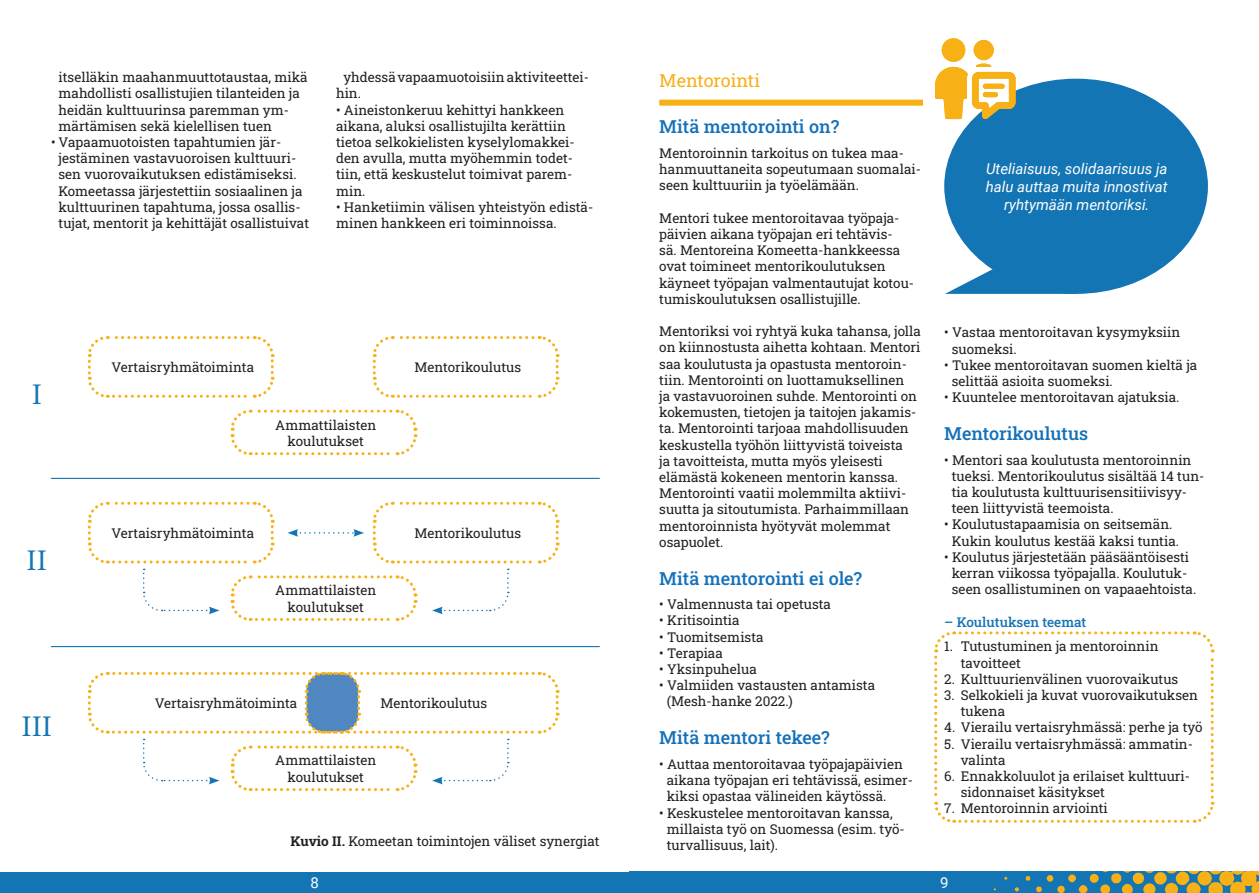
<style>
.page{position:relative;width:1259px;height:893px;background:#fff}
.page>*{position:absolute;margin:0;border:0;box-sizing:border-box;transform-origin:0 0}
.t1{font:30px "Minion Pro";color:#1375b4}
.otsikko{font:500 18px "Roboto Slab";color:#1471b9}
.yläotsikko{font:18px "Roboto Slab";color:#f7b015}
.leipäteksti{font:italic 15px "Roboto";color:#fff}
.t2{font:15px "Roboto";color:#fff}
.leipäteksti-2{font:13.5px/16.2px "Roboto Slab";color:#231f20}
.box{font:13.5px "Roboto Slab";color:#231f20}
.alaotsikko{font:500 13.5px "Roboto Slab";color:#1375b4}
.s1{font-weight:700}
</style>
<div class="page">
<div style="left:629px;top:872px;width:630px;height:21px;background:#1375b4"></div>
<svg style="left:1078px;top:872px;width:181px;height:21px"></svg>
<div style="left:1068px;top:874px;width:8px;height:8px;background:#f7b015;border-radius:2px"></div>
<svg style="left:1057px;top:885px;width:8px;height:8px"></svg>
<div style="left:1046px;top:875px;width:7px;height:7px;background:#f7b015;border-radius:50%"></div>
<svg style="left:1036px;top:887px;width:5px;height:5px"></svg>
<svg style="left:1025px;top:876px;width:5px;height:4px"></svg>
<svg style="left:1014px;top:887px;width:5px;height:5px"></svg>
<div style="left:0;top:872px;width:629px;height:21px;background:#1375b4"></div>
<div style="left:659px;top:100px;width:264px;height:6px;background:#f7b015"></div>
<svg style="left:934px;top:631px;width:281px;height:192px"></svg>
<div style="left:944px;top:79px;width:264px;height:215px;background:#1375b4;border-radius:50%"></div>
<svg style="left:945px;top:226px;width:122px;height:68px"></svg>
<svg style="left:372px;top:336px;width:188px;height:62px"></svg>
<svg style="left:87px;top:336px;width:188px;height:62px"></svg>
<svg style="left:230px;top:409px;width:188px;height:47px"></svg>
<hr style="left:51px;top:478px;width:549px;height:1px;background:#1375b4">
<svg style="left:87px;top:501px;width:473px;height:120px"></svg>
<hr style="left:51px;top:646px;width:549px;height:1px;background:#1375b4">
<svg style="left:87px;top:671px;width:473px;height:121px"></svg>
<div style="left:973px;top:40px;width:20px;height:20px;background:#f7b015;border-radius:50%"></div>
<div style="left:941px;top:38px;width:24px;height:24px;background:#f7b015;border-radius:50%"></div>
<svg style="left:935px;top:63px;width:80px;height:56px"></svg>
<div style="left:983px;top:84px;width:21px;height:5px;background:#f7b015;border-radius:3px"></div>
<div style="left:983px;top:92px;width:15px;height:5px;background:#f7b015;border-radius:3px"></div>
<p class="leipäteksti-2" style="left:59px;top:69px;width:251px">itselläkin maahanmuuttotaustaa, mikä</p>
<p class="leipäteksti-2" style="left:59px;top:85px;width:243px">mahdollisti osallistujien tilanteiden ja</p>
<p class="leipäteksti-2" style="left:59px;top:101px;width:232px">heidän kulttuurinsa paremman ym-</p>
<p class="leipäteksti-2" style="left:59px;top:117px;width:215px">märtämisen sekä kielellisen tuen</p>
<p class="leipäteksti-2" style="left:51px;top:134px;width:232px">• Vapaamuotoisten tapahtumien jär-</p>
<p class="leipäteksti-2" style="left:59px;top:150px;width:239px">jestäminen vastavuoroisen kulttuuri-</p>
<p class="leipäteksti-2" style="left:59px;top:166px;width:240px">sen vuorovaikutuksen edistämiseksi.</p>
<p class="leipäteksti-2" style="left:59px;top:182px;width:245px">Komeetassa järjestettiin sosiaalinen ja</p>
<p class="leipäteksti-2" style="left:59px;top:198px;width:244px">kulttuurinen tapahtuma, jossa osallis-</p>
<p class="leipäteksti-2" style="left:59px;top:215px;width:252px">tujat, mentorit ja kehittäjät osallistuivat</p>
<p class="leipäteksti-2" style="left:336px;top:69px;width:255px;text-indent:8px">yhdessä vapaamuotoisiin aktiviteettei&shy;hin.</p>
<p class="leipäteksti-2" style="left:336px;top:101px;width:240px">• Aineistonkeruu kehittyi hankkeen aikana, aluksi osallistujilta kerättiin tietoa selkokielisten kyselylomakkei&shy;den avulla, mutta myöhemmin todet&shy;tiin, että keskustelut toimivat parem&shy;min.</p>
<p class="leipäteksti-2" style="left:336px;top:198px;width:259px">• Hanketiimin välisen yhteistyön edistä&shy;minen hankkeen eri toiminnoissa.</p>
<p class="t1" style="left:32px;top:375px;width:12px">I</p>
<p class="t1" style="left:27px;top:540px;width:22px">II</p>
<p class="t1" style="left:22px;top:706px;width:32px">III</p>
<p class="box" style="left:112px;top:358px;width:144px">Vertaisryhmätoiminta</p>
<p class="box" style="left:414px;top:358px;width:108px">Mentorikoulutus</p>
<p class="box" style="left:275px;top:415px;width:102px">Ammattilaisten</p>
<p class="box" style="left:288px;top:432px;width:78px">koulutukset</p>
<p class="box" style="left:112px;top:524px;width:144px">Vertaisryhmätoiminta</p>
<p class="box" style="left:414px;top:524px;width:108px">Mentorikoulutus</p>
<p class="box" style="left:275px;top:581px;width:102px">Ammattilaisten</p>
<p class="box" style="left:288px;top:597px;width:78px">koulutukset</p>
<p class="box" style="left:155px;top:694px;width:144px">Vertaisryhmätoiminta</p>
<p class="box" style="left:380px;top:694px;width:108px">Mentorikoulutus</p>
<p class="box" style="left:275px;top:751px;width:102px">Ammattilaisten</p>
<p class="box" style="left:288px;top:767px;width:78px">koulutukset</p>
<p class="leipäteksti-2" style="left:290px;top:833px;width:311px"><span class="s1">Kuvio II.</span> Komeetan toimintojen väliset synergiat</p>
<p class="yläotsikko" style="left:659px;top:68px;width:102px">Mentorointi</p>
<p class="otsikko" style="left:659px;top:114px;width:182px">Mitä mentorointi on?</p>
<p class="leipäteksti-2" style="left:659px;top:145px;width:263px">Mentoroinnin tarkoitus on tukea maa&shy;hanmuuttaneita sopeutumaan suomalai&shy;seen kulttuuriin ja työelämään.</p>
<p class="leipäteksti-2" style="left:659px;top:209px;width:256px">Mentori tukee mentoroitavaa työpaja&shy;päivien aikana työpajan eri tehtävis-<br>sä. Mentoreina Komeetta-hankkeessa ovat toimineet mentorikoulutuksen käyneet työpajan valmentautujat kotou&shy;tumiskoulutuksen osallistujille.</p>
<p class="leipäteksti-2" style="left:659px;top:323px;width:263px">Mentoriksi voi ryhtyä kuka tahansa, jolla on kiinnostusta aihetta kohtaan. Mentori saa koulutusta ja opastusta mentoroin&shy;tiin. Mentorointi on luottamuksellinen<br>ja vastavuoroinen suhde. Mentorointi on kokemusten, tietojen ja taitojen jakamis&shy;ta. Mentorointi tarjoaa mahdollisuuden keskustella työhön liittyvistä toiveista<br>ja tavoitteista, mutta myös yleisesti elämästä kokeneen mentorin kanssa.<br>Mentorointi vaatii molemmilta aktiivi&shy;suutta ja sitoutumista. Parhaimmillaan mentoroinnista hyötyvät molemmat osapuolet.</p>
<p class="otsikko" style="left:659px;top:566px;width:204px">Mitä mentorointi ei ole?</p>
<p class="leipäteksti-2" style="left:659px;top:596px;width:173px">• Valmennusta tai opetusta</p>
<p class="leipäteksti-2" style="left:659px;top:612px;width:82px">• Kritisointia</p>
<p class="leipäteksti-2" style="left:659px;top:628px;width:106px">• Tuomitsemista</p>
<p class="leipäteksti-2" style="left:659px;top:644px;width:65px">• Terapiaa</p>
<p class="leipäteksti-2" style="left:659px;top:661px;width:99px">• Yksinpuhelua</p>
<p class="leipäteksti-2" style="left:659px;top:677px;width:217px">• Valmiiden vastausten antamista</p>
<p class="leipäteksti-2" style="left:667px;top:693px;width:128px">(Mesh-hanke 2022.)</p>
<p class="otsikko" style="left:659px;top:725px;width:172px">Mitä mentori tekee?</p>
<p class="leipäteksti-2" style="left:659px;top:756px;width:245px">• Auttaa mentoroitavaa työpajapäivien</p>
<p class="leipäteksti-2" style="left:667px;top:772px;width:248px">aikana työpajan eri tehtävissä, esimer-</p>
<p class="leipäteksti-2" style="left:667px;top:788px;width:221px">kiksi opastaa välineiden käytössä.</p>
<p class="leipäteksti-2" style="left:659px;top:804px;width:235px">• Keskustelee mentoroitavan kanssa,</p>
<p class="leipäteksti-2" style="left:667px;top:820px;width:239px">millaista työ on Suomessa (esim. työ-</p>
<p class="leipäteksti-2" style="left:667px;top:837px;width:113px">turvallisuus, lait).</p>
<p class="leipäteksti" style="left:986px;top:158px;width:183px">Uteliaisuus, solidaarisuus ja</p>
<p class="leipäteksti" style="left:986px;top:176px;width:183px">halu auttaa muita innostivat</p>
<p class="leipäteksti" style="left:1004px;top:194px;width:147px">ryhtymään mentoriksi.</p>
<p class="leipäteksti-2" style="left:944px;top:324px;width:238px">• Vastaa mentoroitavan kysymyksiin</p>
<p class="leipäteksti-2" style="left:951px;top:340px;width:67px">suomeksi.</p>
<p class="leipäteksti-2" style="left:944px;top:356px;width:254px">• Tukee mentoroitavan suomen kieltä ja</p>
<p class="leipäteksti-2" style="left:951px;top:373px;width:163px">selittää asioita suomeksi.</p>
<p class="leipäteksti-2" style="left:944px;top:389px;width:237px">• Kuuntelee mentoroitavan ajatuksia.</p>
<p class="otsikko" style="left:944px;top:421px;width:145px">Mentorikoulutus</p>
<p class="leipäteksti-2" style="left:944px;top:451px;width:249px">• Mentori saa koulutusta mentoroinnin</p>
<p class="leipäteksti-2" style="left:951px;top:467px;width:254px">tueksi. Mentorikoulutus sisältää 14 tun-</p>
<p class="leipäteksti-2" style="left:951px;top:484px;width:237px">tia koulutusta kulttuurisensitiivisyy-</p>
<p class="leipäteksti-2" style="left:951px;top:500px;width:163px">teen liittyvistä teemoista.</p>
<p class="leipäteksti-2" style="left:944px;top:516px;width:230px">• Koulutustapaamisia on seitsemän.</p>
<p class="leipäteksti-2" style="left:951px;top:532px;width:229px">Kukin koulutus kestää kaksi tuntia.</p>
<p class="leipäteksti-2" style="left:944px;top:548px;width:246px">• Koulutus järjestetään pääsääntöisesti</p>
<p class="leipäteksti-2" style="left:951px;top:565px;width:237px">kerran viikossa työpajalla. Koulutuk-</p>
<p class="leipäteksti-2" style="left:951px;top:581px;width:246px">seen osallistuminen on vapaaehtoista.</p>
<p class="alaotsikko" style="left:944px;top:612px;width:144px">– Koulutuksen teemat</p>
<p class="box" style="left:944px;top:637px;width:216px">1. Tutustuminen ja mentoroinnin</p>
<p class="box" style="left:960px;top:653px;width:62px">tavoitteet</p>
<p class="box" style="left:944px;top:670px;width:235px">2. Kulttuurienvälinen vuorovaikutus</p>
<p class="box" style="left:944px;top:686px;width:255px">3. Selkokieli ja kuvat vuorovaikutuksen</p>
<p class="box" style="left:960px;top:702px;width:46px">tukena</p>
<p class="box" style="left:944px;top:718px;width:260px">4. Vierailu vertaisryhmässä: perhe ja työ</p>
<p class="box" style="left:944px;top:734px;width:250px">5. Vierailu vertaisryhmässä: ammatin-</p>
<p class="box" style="left:960px;top:751px;width:46px">valinta</p>
<p class="box" style="left:944px;top:767px;width:247px">6. Ennakkoluulot ja erilaiset kulttuuri-</p>
<p class="box" style="left:960px;top:783px;width:146px">sidonnaiset käsitykset</p>
<p class="box" style="left:944px;top:799px;width:165px">7. Mentoroinnin arviointi</p>
<p class="t2" style="left:310px;top:872px;width:10px">8</p>
<p class="t2" style="left:940px;top:872px;width:10px">9</p>
</div>
